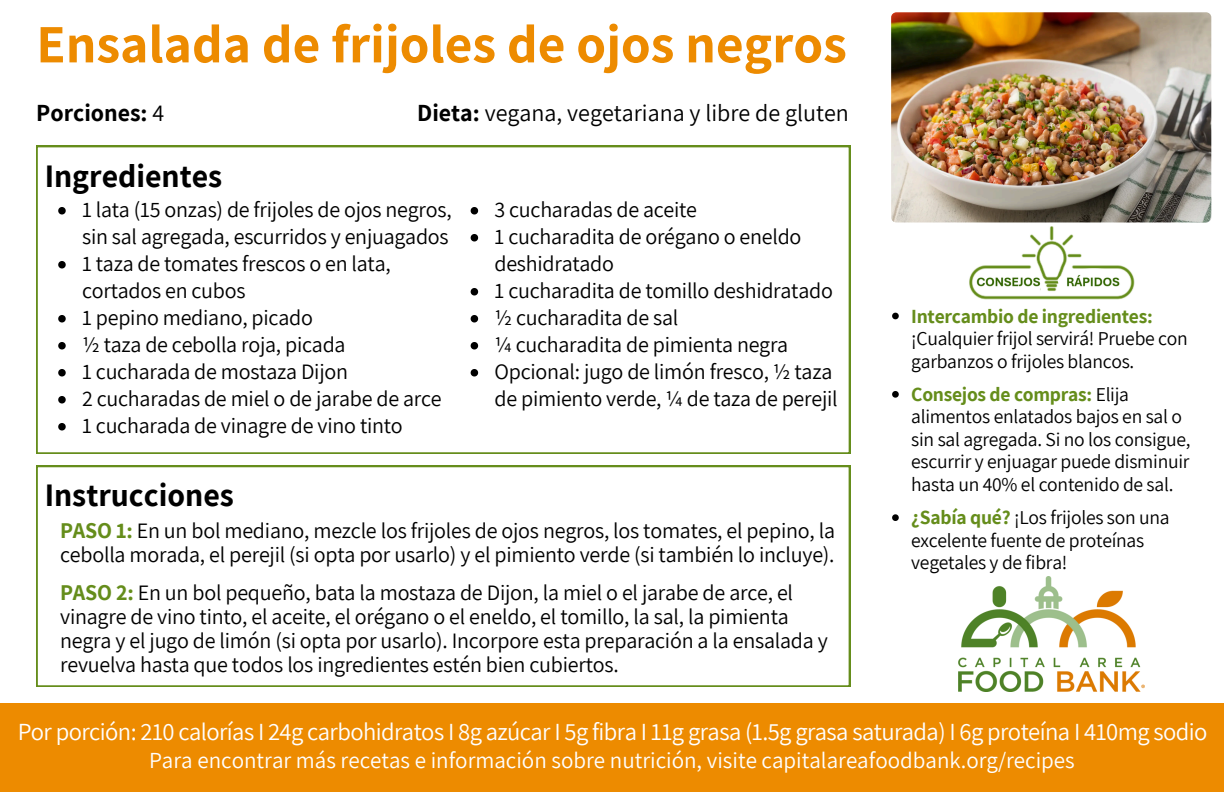
<style>
.page{position:relative;width:1224px;height:792px;background:#fff}
.page>*{position:absolute;margin:0;border:0;box-sizing:border-box;transform-origin:0 0}
.t1{font:700 54px "Assistant";color:#ed8b00}
.t2{font:700 32px "Assistant";color:#000}
.t3{font:24.6px "Assistant";letter-spacing:-.025em;color:#fff}
.t4{font:24px "Assistant";color:#000}
.t5{font:700 24px "Assistant";color:#000}
.t6{font:23px "Assistant";color:#fff}
.t7{font:22px/24px "Assistant";letter-spacing:-.01em;color:#000}
.t8{font:19.6px/22.6px "Assistant";letter-spacing:-.015em;color:#000}
.s1{font-weight:400}
.s2{font-weight:700}
.s3{font-weight:700;color:#658d1b}
</style>
<div class="page">
<div style="left:0;top:703px;width:1224px;height:89px;background:#ed8b00"></div>
<img style="left:958px;top:576px;width:186px;height:116px">
<img style="left:891px;top:12px;width:320px;height:210px;border-radius:5px">
<svg style="left:36px;top:146px;width:814px;height:307px"></svg>
<svg style="left:36px;top:466px;width:814px;height:220px"></svg>
<svg style="left:58px;top:207px;width:8px;height:7px"></svg>
<svg style="left:58px;top:261px;width:8px;height:7px"></svg>
<svg style="left:58px;top:315px;width:8px;height:7px"></svg>
<svg style="left:58px;top:342px;width:8px;height:7px"></svg>
<svg style="left:58px;top:369px;width:8px;height:7px"></svg>
<svg style="left:58px;top:396px;width:8px;height:7px"></svg>
<svg style="left:58px;top:423px;width:8px;height:7px"></svg>
<svg style="left:892px;top:313px;width:7px;height:6px"></svg>
<svg style="left:892px;top:391px;width:7px;height:7px"></svg>
<svg style="left:892px;top:514px;width:7px;height:7px"></svg>
<svg style="left:471px;top:207px;width:7px;height:7px"></svg>
<svg style="left:471px;top:234px;width:7px;height:7px"></svg>
<svg style="left:471px;top:288px;width:7px;height:7px"></svg>
<svg style="left:471px;top:315px;width:7px;height:7px"></svg>
<svg style="left:471px;top:342px;width:7px;height:7px"></svg>
<svg style="left:471px;top:369px;width:7px;height:7px"></svg>
<img style="left:969px;top:226px;width:166px;height:74px">
<p class="t1" style="left:36px;top:7px;width:812px">Ensalada de frijoles de ojos negros</p>
<p class="t5" style="left:36px;top:97px;width:129px">Porciones: <span class="s1">4</span></p>
<p class="t4" style="left:417px;top:97px;width:433px"><span class="s2">Dieta:</span> vegana, vegetariana y libre de gluten</p>
<p class="t2" style="left:45px;top:155px;width:179px">Ingredientes</p>
<p class="t7" style="left:82px;top:196px;width:371px;line-height:27px">1 lata (15 onzas) de frijoles de ojos negros, sin sal agregada, escurridos y enjuagados</p>
<p class="t7" style="left:82px;top:250px;width:310px;line-height:27px">1 taza de tomates frescos o en lata, cortados en cubos</p>
<p class="t7" style="left:82px;top:305px;width:232px">1 pepino mediano, picado</p>
<p class="t7" style="left:82px;top:332px;width:265px">½ taza de cebolla roja, picada</p>
<p class="t7" style="left:82px;top:359px;width:267px">1 cucharada de mostaza Dijon</p>
<p class="t7" style="left:82px;top:386px;width:361px">2 cucharadas de miel o de jarabe de arce</p>
<p class="t7" style="left:82px;top:413px;width:322px">1 cucharada de vinagre de vino tinto</p>
<h3 class="t2" style="left:45px;top:473px;width:191px">Instrucciones</h3>
<h4 class="t7" style="left:495px;top:197px;width:204px">3 cucharadas de aceite</h4>
<p class="t7" style="left:495px;top:223px;width:308px;line-height:27px">1 cucharadita de orégano o eneldo deshidratado</p>
<p class="t7" style="left:495px;top:278px;width:340px">1 cucharadita de tomillo deshidratado</p>
<p class="t7" style="left:495px;top:305px;width:185px">½ cucharadita de sal</p>
<p class="t7" style="left:495px;top:332px;width:295px">¼ cucharadita de pimienta negra</p>
<p class="t7" style="left:495px;top:358px;width:345px;line-height:27px">Opcional: jugo de limón fresco, ½ taza de pimiento verde, ¼ de taza de perejil</p>
<h3 class="t7" style="left:60px;top:518px;width:776px"><span class="s3">PASO 1:</span> En un bol mediano, mezcle los frijoles de ojos negros, los tomates, el pepino, la cebolla morada, el perejil (si opta por usarlo) y el pimiento verde (si también lo incluye).</h3>
<p class="t7" style="left:60px;top:580px;width:769px"><span class="s3">PASO 2:</span> En un bol pequeño, bata la mostaza de Dijon, la miel o el jarabe de arce, el vinagre de vino tinto, el aceite, el orégano o el eneldo, el tomillo, la sal, la pimienta negra y el jugo de limón (si opta por usarlo). Incorpore esta preparación a la ensalada y revuelva hasta que todos los ingredientes estén bien cubiertos.</p>
<p class="t8" style="left:911px;top:304px;width:278px"><span class="s3">Intercambio de ingredientes: </span>¡Cualquier frijol servirá! Pruebe con garbanzos o frijoles blancos.</p>
<h2 class="t8" style="left:911px;top:383px;width:281px"><span class="s3">Consejos de compras:</span> Elija alimentos enlatados bajos en sal o sin sal agregada. Si no los consigue, escurrir y enjuagar puede disminuir hasta un 40% el contenido de sal.</h2>
<h4 class="t8" style="left:911px;top:506px;width:260px"><span class="s3">¿Sabía qué?</span> ¡Los frijoles son una excelente fuente de proteínas vegetales y de fibra!</h4>
<h2 class="t3" style="left:18px;top:715px;width:1191px">Por porción: 210 calorías I 24g carbohidratos I 8g azúcar I 5g fibra I 11g grasa (1.5g grasa saturada) I 6g proteína I 410mg sodio</h2>
<p class="t6" style="left:149px;top:745px;width:927px">Para encontrar más recetas e información sobre nutrición, visite capitalareafoodbank.org/recipes</p>
</div>
